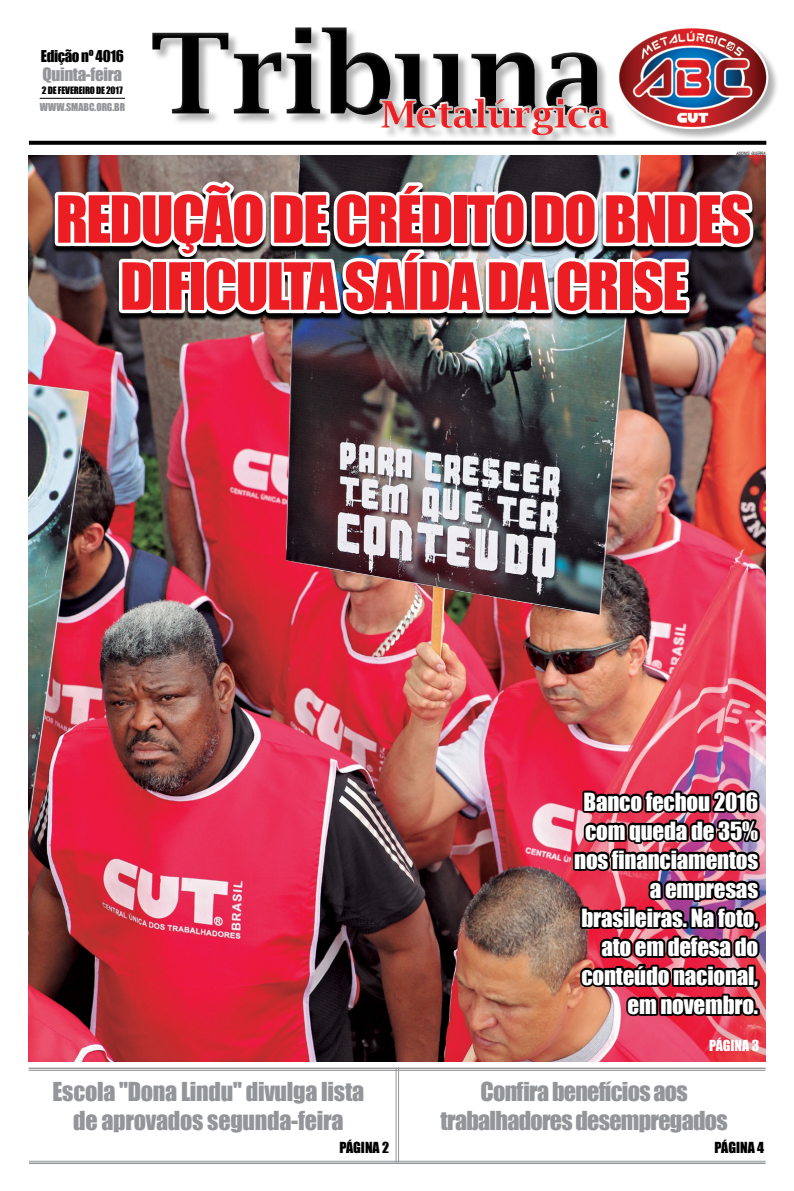
<style>
.page{position:relative;width:794px;height:1191px;background:#fff}
.page>*{position:absolute;margin:0;border:0;box-sizing:border-box;transform-origin:0 0}
.t1{font:60px/67px "Impact";letter-spacing:-.03em;color:#ed1d24}
.t2{font:24px/29px "Impact";letter-spacing:-.01em;color:#939598;text-align:center}
.t3{font:24px/29px "Impact";letter-spacing:-.03em;color:#939598;text-align:center}
.t4{font:23px/29px "Impact";letter-spacing:-.01em;color:#fff;text-align:right}
.t5{font:17px "Impact";color:#939598}
.t6{font:15px "Impact";letter-spacing:-.025em;color:#000}
.t7{font:14px "Impact";color:#000}
.t8{font:14px "Impact";color:#fff}
.t9{font:10px "Impact";letter-spacing:-.01em;color:#939598}
.t10{font:9.4px "Impact";letter-spacing:-.015em;color:#000}
.t11{font:italic condensed 4.4px "Swiss 721 BT";color:#000}
</style>
<div class="page">
<div style="left:138px;top:4px;width:655px;height:138px;background:#fff;opacity:.16"></div>
<hr style="left:29px;top:141px;width:737px;height:4px;background:#000">
<hr style="left:40px;top:98px;width:85px;height:1px;background:#000">
<img style="left:28px;top:156px;width:737px;height:905px">
<hr style="left:398px;top:1067px;width:1px;height:95px;background:#939598">
<hr style="left:396px;top:1067px;width:1px;height:95px;background:#939598">
<hr style="left:29px;top:1067px;width:736px;height:2px;background:#939598">
<hr style="left:29px;top:1070px;width:736px;height:1px;background:#939598">
<hr style="left:29px;top:1162px;width:736px;height:2px;background:#939598">
<hr style="left:29px;top:1161px;width:736px;height:1px;background:#939598">
<img style="left:52px;top:319px;width:704px;height:3px">
<img style="left:38px;top:144px;width:720px;height:175px">
<img style="left:571px;top:787px;width:192px;height:256px">
<div style="left:752px;top:1008px;width:7px;height:7px;border:4px solid #000"></div>
<p class="t6" style="left:41px;top:45px;width:85px">Edição nº 4016</p>
<p class="t9" style="left:40px;top:99px;width:87px">www.smabc.org.br</p>
<p class="t5" style="left:43px;top:61px;width:81px">Quinta-feira</p>
<p class="t10" style="left:42px;top:83px;width:82px">2 de fevereiro de 2017</p>
<p class="t11" style="left:736px;top:151px;width:31px">ADONIS GUERRA</p>
<h1 class="t1" style="left:120px;top:184px;width:569px;text-indent:-64px">Redução de crédito do BNDES dificulta saída da crise</h1>
<p class="t4" style="left:574px;top:786px;width:185px">Banco fechou 2016 com queda de 35% nos financiamentos a empresas brasileiras. Na foto, ato em defesa do conteúdo nacional, em novembro.</p>
<p class="t8" style="left:709px;top:1034px;width:52px">Página 3</p>
<p class="t2" style="left:53px;top:1076px;width:313px">Escola "Dona Lindu" divulga lista de aprovados segunda-feira</p>
<p class="t3" style="left:440px;top:1076px;width:288px">Confira benefícios aos trabalhadores desempregados</p>
<p class="t7" style="left:339px;top:1137px;width:51px">Página 2</p>
<p class="t7" style="left:714px;top:1137px;width:51px">Página 4</p>
</div>
